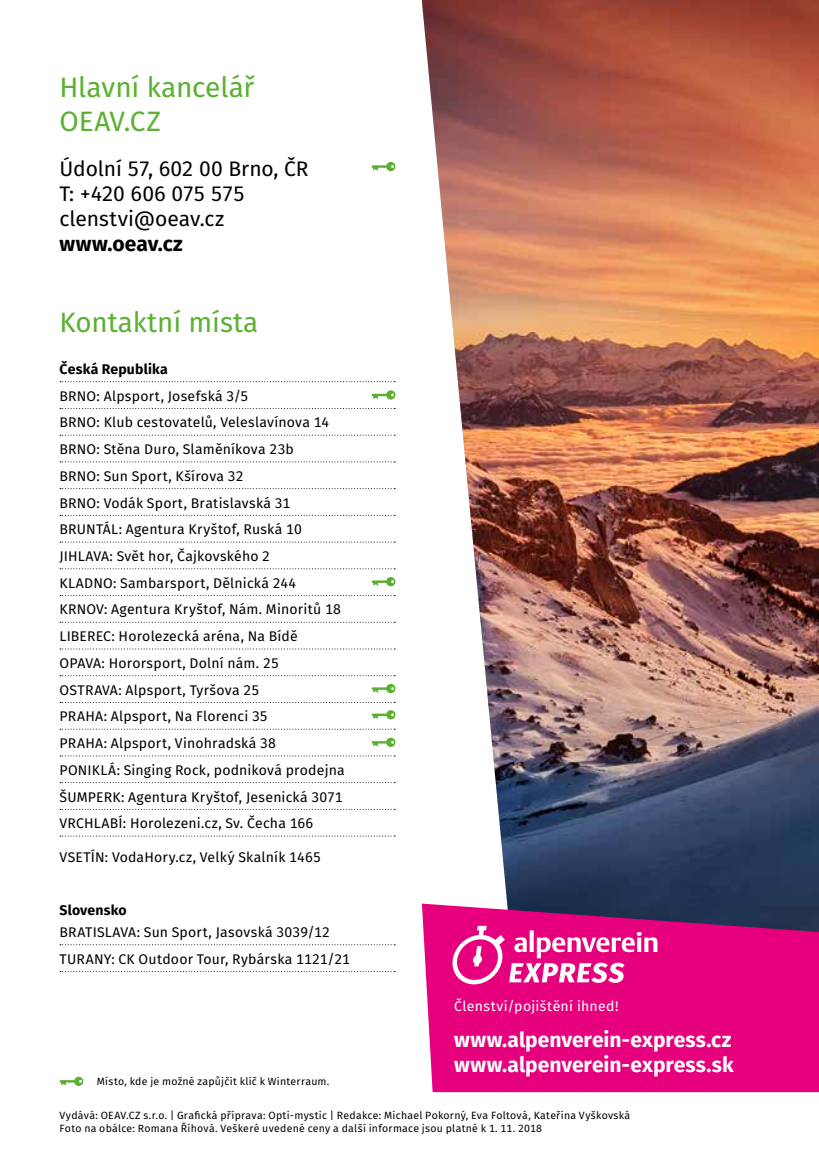
<style>
.page{position:relative;width:819px;height:1171px;background:#fff}
.page>*{position:absolute;margin:0;border:0;box-sizing:border-box;transform-origin:0 0}
.t1{font:28px/33.6px "Fira Sans";color:#5ab031}
.t2{font:21px/25.2px "Fira Sans";letter-spacing:-.005em;color:#000}
.t3{font:700 21px/25.2px "Fira Sans";color:#fff}
.t4{font:700 21px "Fira Sans";letter-spacing:.01em;color:#000}
.t5{font:14px/26.8px "Fira Sans";letter-spacing:.015em;color:#000}
.t6{font:14px "Fira Sans";letter-spacing:.025em;color:#fff}
.t7{font:700 14px "Fira Sans";letter-spacing:.015em;color:#000}
.t8{font:10.5px/12.6px "Fira Sans";letter-spacing:.025em;color:#000}
</style>
<div class="page">
<img style="left:422px;top:0;width:397px;height:903px">
<svg style="left:60px;top:381px;width:335px;height:1px"></svg>
<svg style="left:60px;top:408px;width:335px;height:1px"></svg>
<svg style="left:60px;top:435px;width:335px;height:1px"></svg>
<svg style="left:60px;top:461px;width:335px;height:1px"></svg>
<svg style="left:60px;top:488px;width:335px;height:1px"></svg>
<svg style="left:60px;top:515px;width:335px;height:1px"></svg>
<svg style="left:60px;top:542px;width:335px;height:1px"></svg>
<svg style="left:60px;top:568px;width:335px;height:1px"></svg>
<svg style="left:60px;top:595px;width:335px;height:1px"></svg>
<svg style="left:60px;top:622px;width:335px;height:1px"></svg>
<svg style="left:60px;top:648px;width:335px;height:1px"></svg>
<svg style="left:60px;top:675px;width:335px;height:1px"></svg>
<svg style="left:60px;top:702px;width:335px;height:1px"></svg>
<svg style="left:60px;top:729px;width:335px;height:1px"></svg>
<svg style="left:60px;top:755px;width:335px;height:1px"></svg>
<svg style="left:60px;top:782px;width:335px;height:1px"></svg>
<svg style="left:60px;top:809px;width:335px;height:1px"></svg>
<svg style="left:60px;top:835px;width:335px;height:1px"></svg>
<svg style="left:60px;top:944px;width:335px;height:1px"></svg>
<svg style="left:60px;top:971px;width:335px;height:1px"></svg>
<svg style="left:422px;top:903px;width:397px;height:189px;background:#d5097b"></svg>
<svg style="left:452px;top:926px;width:205px;height:58px"></svg>
<svg style="left:371px;top:390px;width:24px;height:10px"></svg>
<svg style="left:371px;top:577px;width:24px;height:9px"></svg>
<svg style="left:371px;top:162px;width:24px;height:9px"></svg>
<svg style="left:371px;top:684px;width:24px;height:9px"></svg>
<svg style="left:371px;top:710px;width:24px;height:9px"></svg>
<svg style="left:60px;top:1076px;width:23px;height:10px"></svg>
<svg style="left:371px;top:738px;width:24px;height:9px"></svg>
<h1 class="t1" style="left:60px;top:72px;width:196px">Hlavní kancelář<br>OEAV.CZ</h1>
<h2 class="t2" style="left:60px;top:157px;width:250px">Údolní 57, 602 00 Brno, ČR<br>T: +420 606 075 575 clenstvi@oeav.cz</h2>
<h2 class="t4" style="left:60px;top:229px;width:125px">www.oeav.cz</h2>
<h1 class="t1" style="left:60px;top:308px;width:200px">Kontaktní místa</h1>
<p class="t7" style="left:60px;top:359px;width:110px">Česká Republika</p>
<p class="t5" style="left:60px;top:383px;width:286px">BRNO: Alpsport, Josefská 3/5<br>BRNO: Klub cestovatelů, Veleslavínova 14<br>BRNO: Stěna Duro, Slaměníkova 23b<br>BRNO: Sun Sport, Kšírova 32<br>BRNO: Vodák Sport, Bratislavská 31<br>BRUNTÁL: Agentura Kryštof, Ruská 10<br>JIHLAVA: Svět hor, Čajkovského 2<br>KLADNO: Sambarsport, Dělnická 244<br>KRNOV: Agentura Kryštof, Nám. Minoritů 18<br>LIBEREC: Horolezecká aréna, Na Bídě OPAVA: Hororsport, Dolní nám. 25<br>OSTRAVA: Alpsport, Tyršova 25<br>PRAHA: Alpsport, Na Florenci 35<br>PRAHA: Alpsport, Vinohradská 38<br>PONIKLÁ: Singing Rock, podniková prodejna ŠUMPERK: Agentura Kryštof, Jesenická 3071<br>VRCHLABÍ: Horolezeni.cz, Sv. Čecha 166</p>
<p class="t5" style="left:60px;top:845px;width:263px">VSETÍN: VodaHory.cz, Velký Skalník 1465</p>
<p class="t7" style="left:60px;top:900px;width:69px">Slovensko</p>
<p class="t5" style="left:60px;top:920px;width:292px">BRATISLAVA: Sun Sport, Jasovská 3039/12<br>TURANY: CK Outdoor Tour, Rybárska 1121/21</p>
<p class="t6" style="left:454px;top:996px;width:166px">Členství/pojištění ihned!</p>
<h2 class="t3" style="left:454px;top:1028px;width:281px">www.alpenverein-express.cz www.alpenverein-express.sk</h2>
<p class="t8" style="left:60px;top:1110px;width:572px">Vydává: OEAV.CZ s.r.o. | Grafická příprava: Opti-mystic | Redakce: Michael Pokorný, Eva Foltová, Kateřina Vyškovská<br>Foto na obálce: Romana Říhová. Veškeré uvedené ceny a další informace jsou platné k 1. 11. 2018</p>
<p class="t8" style="left:97px;top:1075px;width:234px">Místo, kde je možné zapůjčit klíč k Winterraum.</p>
</div>
